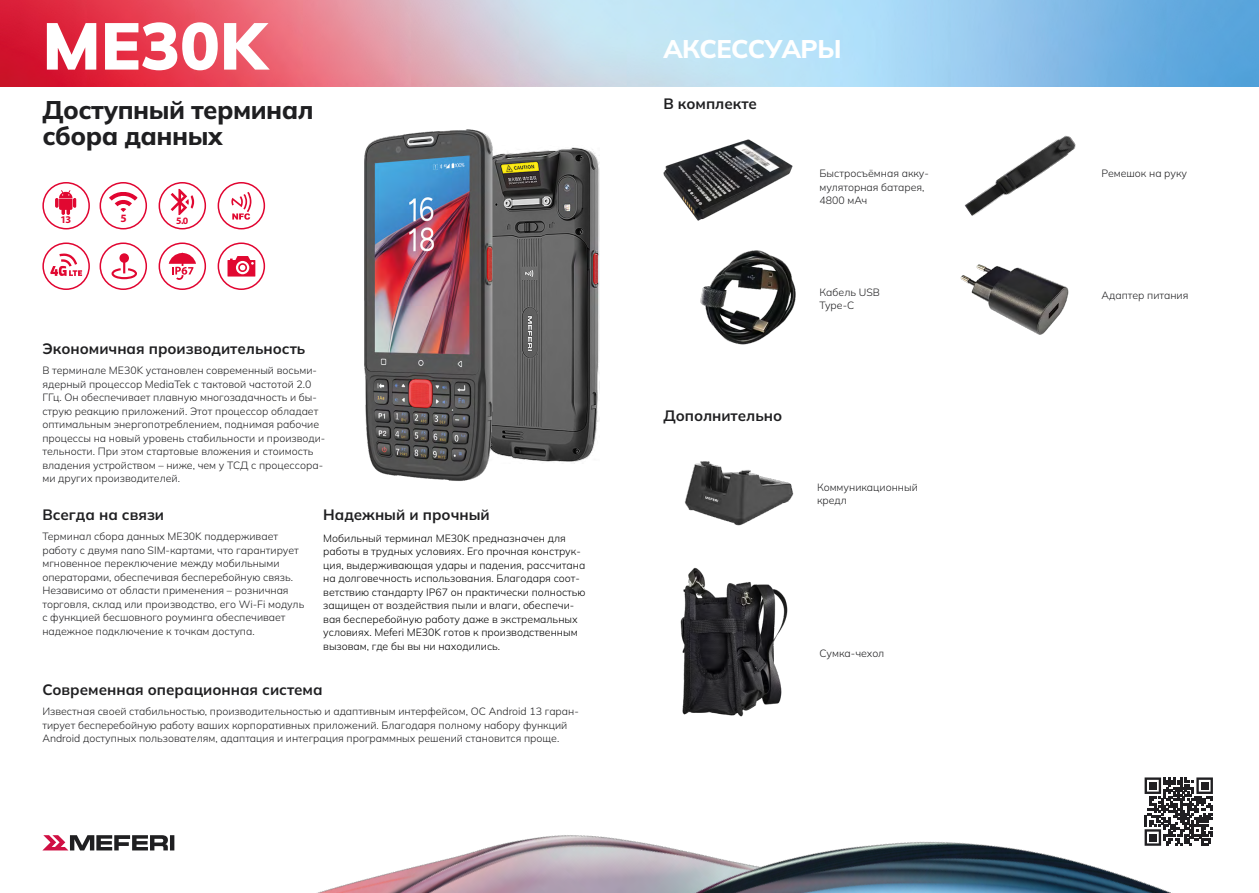
<style>
.page{position:relative;width:1259px;height:893px;background:#fff}
.page>*{position:absolute;margin:0;border:0;box-sizing:border-box;transform-origin:0 0}
.t1{font:900 66px "Mulish";color:#fff}
.t2{font:800 25.5px/25.5px "Mulish";letter-spacing:-.02em;color:#1f1f21}
.t3{font:800 25.5px "Mulish";letter-spacing:-.02em;color:#fff}
.t4{font:700 15px "Mulish";color:#1f1f21}
.t5{font:700 11.25px "Myriad Pro";color:#e10831}
.t6{font:300 10.5px/13.5px "Mulish";color:#1f1f21}
.t7{font:300 10.5px/13.5px "Mulish";color:#000}
.t8{font:700 10.35px "Myriad Pro";color:#e10831}
.t9{font:700 9.75px "Myriad Pro";color:#e10831}
</style>
<div class="page">
<img style="left:42px;top:162px;width:1129px;height:731px">
<svg style="left:42px;top:835px;width:132px;height:15px"></svg>
<img style="left:0;top:0;width:1259px;height:86px">
<svg style="left:111px;top:253px;width:26px;height:26px"></svg>
<div style="left:100px;top:242px;width:47px;height:48px;border:2px solid #e10531;border-radius:50%"></div>
<svg style="left:231px;top:192px;width:20px;height:28px"></svg>
<div style="left:218px;top:182px;width:47px;height:47px;border:2px solid #e10531;border-radius:50%"></div>
<svg style="left:227px;top:256px;width:28px;height:21px"></svg>
<div style="left:218px;top:242px;width:47px;height:48px;border:2px solid #e10531;border-radius:50%"></div>
<svg style="left:50px;top:254px;width:32px;height:22px"></svg>
<div style="left:42px;top:242px;width:48px;height:48px;border:2px solid #e10531;border-radius:50%"></div>
<svg style="left:109px;top:192px;width:29px;height:20px"></svg>
<div style="left:100px;top:182px;width:47px;height:47px;border:2px solid #e10531;border-radius:50%"></div>
<svg style="left:171px;top:189px;width:23px;height:26px"></svg>
<div style="left:159px;top:182px;width:47px;height:47px;border:2px solid #e10531;border-radius:50%"></div>
<svg style="left:55px;top:190px;width:21px;height:25px"></svg>
<div style="left:42px;top:182px;width:48px;height:47px;border:2px solid #e10531;border-radius:50%"></div>
<svg style="left:169px;top:253px;width:27px;height:27px"></svg>
<div style="left:159px;top:242px;width:47px;height:48px;border:2px solid #e10531;border-radius:50%"></div>
<img style="left:498px;top:147px;width:101px;height:316px">
<img style="left:360px;top:129px;width:138px;height:360px">
<img style="left:960px;top:257px;width:109px;height:81px">
<img style="left:700px;top:249px;width:97px;height:97px">
<img style="left:962px;top:135px;width:117px;height:85px">
<img style="left:663px;top:139px;width:130px;height:83px">
<img style="left:675px;top:567px;width:118px;height:151px">
<img style="left:682px;top:455px;width:114px;height:78px">
<div style="left:1140px;top:773px;width:77px;height:77px;background:#fff"></div>
<svg style="left:1144px;top:777px;width:69px;height:69px"></svg>
<div style="left:1149px;top:782px;width:7px;height:7px;background:#201f22"></div>
<div style="left:1201px;top:782px;width:7px;height:7px;background:#201f22"></div>
<div style="left:1149px;top:834px;width:7px;height:7px;background:#201f22"></div>
<h1 class="t1" style="left:42px;top:0;width:225px">ME30K</h1>
<h2 class="t2" style="left:42px;top:97px;width:273px">Доступный терминал сбора данных</h2>
<p class="t8" style="left:61px;top:213px;width:12px">13</p>
<p class="t5" style="left:120px;top:211px;width:8px">5</p>
<p class="t9" style="left:176px;top:214px;width:13px">5.0</p>
<h3 class="t4" style="left:42px;top:338px;width:264px">Экономичная производительность</h3>
<p class="t6" style="left:42px;top:363px;width:284px">В терминале ME30K установлен современный восьми&shy;ядерный процессор MediaTek с тактовой частотой 2.0<br>ГГц. Он обеспечивает плавную многозадачность и бы&shy;струю реакцию приложений. Этот процессор обладает оптимальным энергопотреблением, поднимая рабочие процессы на новый уровень стабильности и производи&shy;тельности. При этом стартовые вложения и стоимость владения устройством – ниже, чем у ТСД с процессора&shy;ми других производителей.</p>
<h3 class="t4" style="left:42px;top:504px;width:123px">Всегда на связи</h3>
<h3 class="t4" style="left:323px;top:504px;width:168px">Надежный и прочный</h3>
<p class="t6" style="left:42px;top:529px;width:263px">Терминал сбора данных ME30K поддерживает работу с двумя nano SIM-картами, что гарантирует мгновенное переключение между мобильными операторами, обеспечивая бесперебойную связь.<br>Независимо от области применения – розничная торговля, склад или производство, его Wi-Fi модуль с функцией бесшовного роуминга обеспечивает надежное подключение к точкам доступа.</p>
<p class="t7" style="left:323px;top:531px;width:264px">Мобильный терминал ME30K предназначен для работы в трудных условиях. Его прочная конструк&shy;ция, выдерживающая удары и падения, рассчитана на долговечность использования. Благодаря соот&shy;ветствию стандарту IP67 он практически полностью защищен от воздействия пыли и влаги, обеспечи&shy;вая бесперебойную работу даже в экстремальных условиях. Meferi ME30K готов к производственным вызовам, где бы вы ни находились.</p>
<h3 class="t4" style="left:42px;top:679px;width:282px">Современная операционная система</h3>
<p class="t6" style="left:42px;top:704px;width:538px">Известная своей стабильностью, производительностью и адаптивным интерфейсом, ОС Android 13 гаран&shy;тирует бесперебойную работу ваших корпоративных приложений. Благодаря полному набору функций<br>Android доступных пользователям, адаптация и интеграция программных решений становится проще.</p>
<h2 class="t3" style="left:663px;top:31px;width:180px">АКСЕССУАРЫ</h2>
<h3 class="t4" style="left:663px;top:93px;width:95px">В комплекте</h3>
<p class="t6" style="left:819px;top:167px;width:111px">Быстросъёмная акку&shy;муляторная батарея,<br>4800 мАч</p>
<p class="t6" style="left:819px;top:285px;width:62px">Кабель USB<br>Type-C</p>
<h3 class="t4" style="left:663px;top:406px;width:120px">Дополнительно</h3>
<p class="t6" style="left:817px;top:480px;width:102px">Коммуникационный кредл</p>
<p class="t6" style="left:819px;top:646px;width:66px">Сумка-чехол</p>
<p class="t6" style="left:1101px;top:167px;width:87px">Ремешок на руку</p>
<p class="t6" style="left:1101px;top:289px;width:88px">Адаптер питания</p>
</div>
